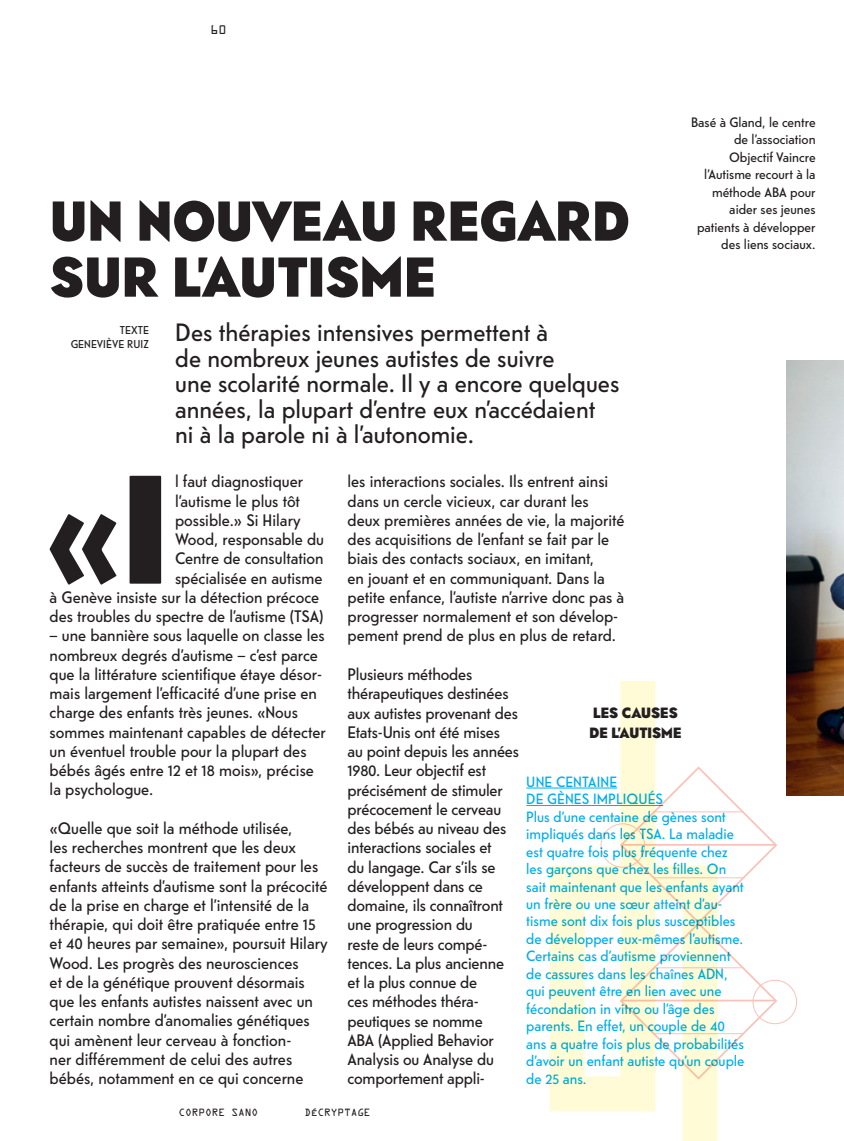
<style>
.page{position:relative;width:844px;height:1141px;background:#fff}
.page>*{position:absolute;margin:0;border:0;box-sizing:border-box;transform-origin:0 0}
.t1{font:900 154.17px "Telefon";color:#231f20}
.t2{font:900 56px/56px "Telefon";letter-spacing:.005em;color:#231f20}
.t3{font:25.03px/25.6px "Telefon";color:#231f20}
.t4{font:16.62px/19.2px "Telefon";color:#231f20}
.t5{font:14.88px/17.5px "Telefon";color:#00aeef}
.t6{font:900 14.88px/19.2px "Telefon";letter-spacing:.005em;color:#231f20}
.t7{font:13.65px/17.5px "Telefon";color:#231f20;text-align:right}
.t8{font:11.38px/13.7px "Telefon";letter-spacing:.005em;color:#231f20;text-align:right}
.t9{font:11.2px "OCRA Std";color:#231f20}
.t10{font:9.45px "OCRA Std";letter-spacing:-.02em;color:#231f20}
</style>
<div class="page">
<svg style="left:532px;top:681px;width:186px;height:460px"></svg>
<img style="left:786px;top:361px;width:57px;height:434px">
<svg style="left:618px;top:765px;width:159px;height:316px"></svg>
<hr style="left:621px;top:1000px;width:153px;height:1px;background:#f48472">
<hr style="left:621px;top:844px;width:153px;height:2px;background:#f48472">
<hr style="left:653px;top:967px;width:90px;height:1px;background:#f48472">
<hr style="left:654px;top:1033px;width:90px;height:1px;background:#f48472">
<hr style="left:652px;top:811px;width:90px;height:1px;background:#f48472">
<hr style="left:653px;top:877px;width:90px;height:1px;background:#f48472">
<div style="left:600px;top:823px;width:44px;height:45px;border:1px solid #f48472;border-radius:50%"></div>
<div style="left:752px;top:980px;width:44px;height:44px;border:1px solid #f48472;border-radius:50%"></div>
<hr style="left:526px;top:788px;width:91px;height:1px;background:#00aeef">
<hr style="left:526px;top:805px;width:137px;height:1px;background:#00aeef">
<p class="t9" style="left:210px;top:24px;width:18px">60</p>
<h2 class="t2" style="left:50px;top:192px;width:581px">UN NOUVEAU REGARD<br>SUR L’AUTISME</h2>
<h3 class="t3" style="left:175px;top:319px;width:445px">Des thérapies intensives permettent à<br>de nombreux jeunes autistes de suivre<br>une scolarité normale. Il y a encore quelques années, la plupart d’entre eux n’accédaient ni à la parole ni à l’autonomie.</h3>
<p class="t8" style="left:71px;top:323px;width:80px">TEXTE<br>GENEVIÈVE RUIZ</p>
<p class="t7" style="left:691px;top:113px;width:126px">Basé à Gland, le centre de l’association<br>Objectif Vaincre l’Autisme recourt à la méthode ABA pour aider ses jeunes patients à développer des liens sociaux.</p>
<h1 class="t1" style="left:43px;top:429px;width:127px">«I</h1>
<p class="t4" style="left:175px;top:472px;width:129px">l faut diagnostiquer</p>
<p class="t4" style="left:175px;top:491px;width:126px">l’autisme le plus tôt</p>
<p class="t4" style="left:175px;top:510px;width:127px">possible.» Si Hilary</p>
<p class="t4" style="left:175px;top:529px;width:151px">Wood, responsable du</p>
<p class="t4" style="left:175px;top:549px;width:150px">Centre de consultation</p>
<p class="t4" style="left:175px;top:568px;width:149px">spécialisée en autisme</p>
<p class="t4" style="left:50px;top:587px;width:271px">à Genève insiste sur la détection précoce</p>
<p class="t4" style="left:50px;top:606px;width:275px">des troubles du spectre de l’autisme (TSA)</p>
<p class="t4" style="left:50px;top:626px;width:277px">– une bannière sous laquelle on classe les nombreux degrés d’autisme – c’est parce que la littérature scientifique étaye désor&shy;mais largement l’efficacité d’une prise en charge des enfants très jeunes. «Nous sommes maintenant capables de détecter un éventuel trouble pour la plupart des bébés âgés entre 12 et 18 mois», précise la psychologue.</p>
<p class="t4" style="left:50px;top:818px;width:279px">«Quelle que soit la méthode utilisée,<br>les recherches montrent que les deux facteurs de succès de traitement pour les enfants atteints d’autisme sont la précocité de la prise en charge et l’intensité de la thérapie, qui doit être pratiquée entre 15 et 40 heures par semaine», poursuit Hilary Wood. Les progrès des neurosciences<br>et de la génétique prouvent désormais que les enfants autistes naissent avec un certain nombre d’anomalies génétiques qui amènent leur cerveau à fonction-<br>ner différemment de celui des autres bébés, notamment en ce qui concerne</p>
<p class="t4" style="left:347px;top:472px;width:278px">les interactions sociales. Ils entrent ainsi dans un cercle vicieux, car durant les deux premières années de vie, la majorité des acquisitions de l’enfant se fait par le biais des contacts sociaux, en imitant,<br>en jouant et en communiquant. Dans la petite enfance, l’autiste n’arrive donc pas à progresser normalement et son dévelop&shy;pement prend de plus en plus de retard.</p>
<p class="t4" style="left:347px;top:664px;width:173px">Plusieurs méthodes thérapeutiques destinées aux autistes provenant des<br>Etats-Unis ont été mises au point depuis les années<br>1980. Leur objectif est précisément de stimuler précocement le cerveau des bébés au niveau des interactions sociales et<br>du langage. Car s’ils se développent dans ce domaine, ils connaîtront une progression du<br>reste de leurs compé&shy;tences. La plus ancienne et la plus connue de<br>ces méthodes théra&shy;peutiques se nomme<br>ABA (Applied Behavior<br>Analysis ou Analyse du comportement appli-</p>
<p class="t6" style="left:589px;top:703px;width:93px">LES CAUSES<br>DE L’AUTISME</p>
<p class="t5" style="left:526px;top:772px;width:219px">UNE CENTAINE<br>DE GÈNES IMPLIQUÉS<br>Plus d’une centaine de gènes sont impliqués dans les TSA. La maladie est quatre fois plus fréquente chez les garçons que chez les filles. On sait maintenant que les enfants ayant un frère ou une sœur atteint d’au&shy;tisme sont dix fois plus susceptibles de développer eux-mêmes l’autisme.<br>Certains cas d’autisme proviennent de cassures dans les chaînes ADN, qui peuvent être en lien avec une fécondation in vitro ou l’âge des parents. En effet, un couple de 40 ans a quatre fois plus de probabilités d’avoir un enfant autiste qu’un couple de 25 ans.</p>
<p class="t10" style="left:178px;top:1108px;width:81px">CORPORE SANO</p>
<p class="t10" style="left:304px;top:1108px;width:68px">DÉCRYPTAGE</p>
</div>
